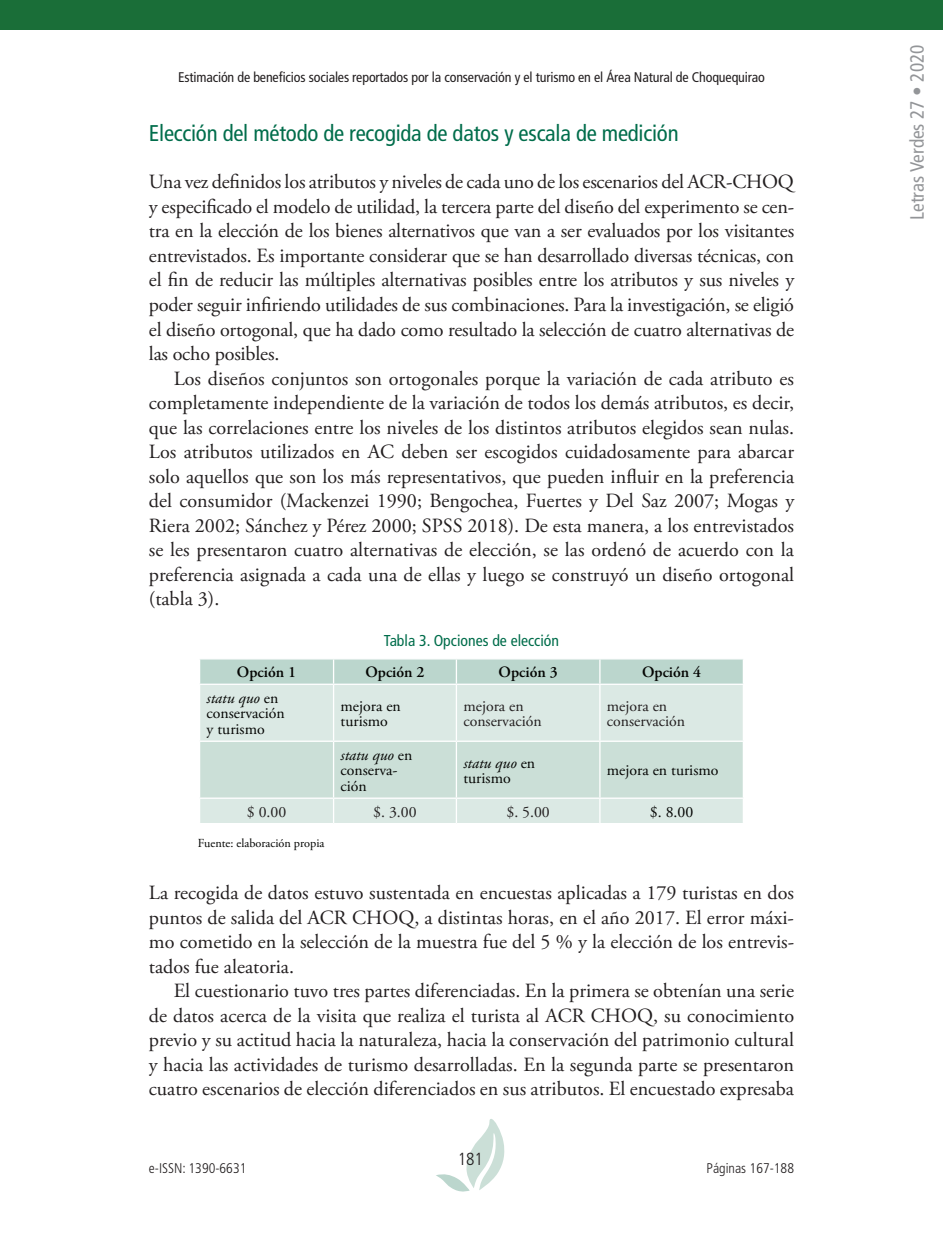
<style>
.page{position:relative;width:943px;height:1241px;background:#fff}
.page>*{position:absolute;margin:0;border:0;box-sizing:border-box;transform-origin:0 0}
.t1{font:condensed 22.75px "Frutiger";letter-spacing:-.01em;color:#006d4b}
.t2{font:20.12px/24.5px "Adobe Garamond Pro";color:#231f20;text-align:justify}
.t3{font:condensed 19.25px "Frutiger";color:#939598}
.t4{font:300 condensed 17.5px "Frutiger";color:#231f20}
.t5{font:15.75px/15.8px "Adobe Garamond Pro";color:#040503}
.t6{font:15.75px/15.8px "Adobe Garamond Pro";color:#231f20}
.t7{font:600 15.75px "Adobe Garamond Pro";color:#040503}
.t8{font:condensed 15.75px "Frutiger";color:#006d4b}
.t9{font:condensed 14px "Frutiger";letter-spacing:-.01em;color:#231f20}
.t10{font:300 condensed 14px "Frutiger";color:#231f20}
.t11{font:12.25px "Adobe Garamond Pro";color:#040503}
.s1{font-style:italic}
</style>
<div class="page">
<svg style="left:436px;top:1119px;width:69px;height:73px"></svg>
<div style="left:0;top:0;width:943px;height:30px;background:#1a6e38"></div>
<div style="left:200px;top:685px;width:542px;height:55px;background:#dbe9e4"></div>
<div style="left:200px;top:659px;width:542px;height:24px;background:#bbd6cd"></div>
<hr style="left:333px;top:684px;width:1px;height:56px;background:#fff">
<hr style="left:456px;top:684px;width:1px;height:56px;background:#fff">
<hr style="left:599px;top:684px;width:1px;height:56px;background:#fff">
<svg style="left:200px;top:741px;width:543px;height:81px;background:#d1e2dc"></svg>
<hr style="left:742px;top:798px;width:2px;height:24px;background:#fff">
<p class="t9" style="left:178px;top:69px;width:588px">Estimación de beneficios sociales reportados por la conservación y el turismo en el Área Natural de Choquequirao</p>
<p class="t1" style="left:149px;top:120px;width:531px">Elección del método de recogida de datos y escala de medición</p>
<p class="t2" style="left:149px;top:170px;width:647px">Una vez definidos los atributos y niveles de cada uno de los escenarios del ACR-CHOQ y especificado el modelo de utilidad, la tercera parte del diseño del experimento se cen&shy;tra en la elección de los bienes alternativos que van a ser evaluados por los visitantes entrevistados. Es importante considerar que se han desarrollado diversas técnicas, con el fin de reducir las múltiples alternativas posibles entre los atributos y sus niveles y poder seguir infiriendo utilidades de sus combinaciones. Para la investigación, se eligió el diseño ortogonal, que ha dado como resultado la selección de cuatro alternativas de las ocho posibles.</p>
<p class="t2" style="left:149px;top:366px;width:646px;text-indent:25px">Los diseños conjuntos son ortogonales porque la variación de cada atributo es completamente independiente de la variación de todos los demás atributos, es decir, que las correlaciones entre los niveles de los distintos atributos elegidos sean nulas.<br>Los atributos utilizados en AC deben ser escogidos cuidadosamente para abarcar solo aquellos que son los más representativos, que pueden influir en la preferencia del consumidor (Mackenzei 1990; Bengochea, Fuertes y Del Saz 2007; Mogas y Riera 2002; Sánchez y Pérez 2000; SPSS 2018). De esta manera, a los entrevistados se les presentaron cuatro alternativas de elección, se las ordenó de acuerdo con la preferencia asignada a cada una de ellas y luego se construyó un diseño ortogonal (tabla 3).</p>
<p class="t8" style="left:384px;top:631px;width:177px">Tabla 3. Opciones de elección</p>
<p class="t7" style="left:237px;top:663px;width:61px">Opción 1</p>
<p class="t7" style="left:365px;top:663px;width:61px">Opción 2</p>
<p class="t7" style="left:498px;top:663px;width:61px">Opción 3</p>
<p class="t7" style="left:642px;top:663px;width:61px">Opción 4</p>
<p class="t5" style="left:206px;top:690px;width:80px"><span class="s1">statu quo</span> en conservación y turismo</p>
<p class="t5" style="left:340px;top:698px;width:62px">mejora en turismo</p>
<p class="t6" style="left:463px;top:698px;width:80px">mejora en conservación</p>
<p class="t6" style="left:607px;top:698px;width:80px">mejora en conservación</p>
<p class="t5" style="left:340px;top:747px;width:73px"><span class="s1">statu quo</span> en conserva&shy;ción</p>
<p class="t5" style="left:463px;top:755px;width:73px"><span class="s1">statu quo</span> en turismo</p>
<p class="t5" style="left:607px;top:763px;width:113px">mejora en turismo</p>
<p class="t6" style="left:247px;top:804px;width:41px">$ 0.00</p>
<p class="t6" style="left:373px;top:804px;width:45px">$. 3.00</p>
<p class="t6" style="left:506px;top:804px;width:45px">$. 5.00</p>
<p class="t5" style="left:650px;top:804px;width:45px">$. 8.00</p>
<p class="t11" style="left:198px;top:835px;width:128px">Fuente: elaboración propia</p>
<p class="t2" style="left:149px;top:881px;width:646px">La recogida de datos estuvo sustentada en encuestas aplicadas a 179 turistas en dos puntos de salida del ACR CHOQ, a distintas horas, en el año 2017. El error máxi&shy;mo cometido en la selección de la muestra fue del 5 % y la elección de los entrevis&shy;tados fue aleatoria.</p>
<p class="t2" style="left:149px;top:979px;width:646px;text-indent:25px">El cuestionario tuvo tres partes diferenciadas. En la primera se obtenían una serie de datos acerca de la visita que realiza el turista al ACR CHOQ, su conocimiento previo y su actitud hacia la naturaleza, hacia la conservación del patrimonio cultural y hacia las actividades de turismo desarrolladas. En la segunda parte se presentaron cuatro escenarios de elección diferenciados en sus atributos. El encuestado expresaba</p>
<p class="t4" style="left:458px;top:1149px;width:27px">181</p>
<p class="t10" style="left:149px;top:1159px;width:99px">e-ISSN: 1390-6631</p>
<p class="t10" style="left:706px;top:1159px;width:89px">Páginas 167-188</p>
<p class="t3" style="left:906px;top:220px;width:177px;rotate:-90deg">Letras Verdes 27 • 2020</p>
</div>
